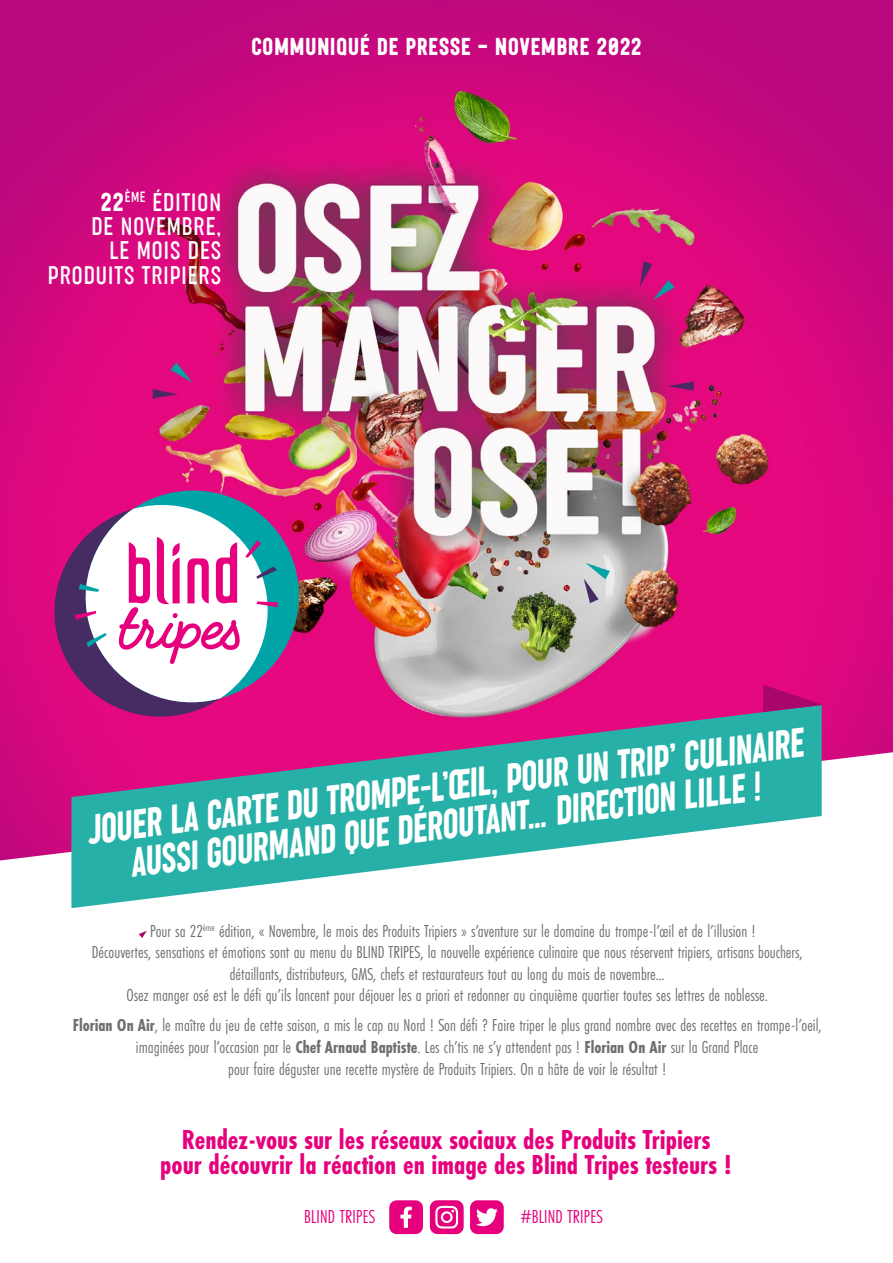
<style>
.page{position:relative;width:893px;height:1263px;background:#fff}
.page>*{position:absolute;margin:0;border:0;box-sizing:border-box;transform-origin:0 0}
.t1{font:42.9px/38px "Sugo Pro Classic Trial";color:#fff;text-align:center;scale:.83 1}
.t2{font:700 28.5px/25.2px "Futura PT Cond";color:#e6007d;text-align:center}
.t3{font:300 26.1px/24.3px "Sugo Pro Classic Trial";letter-spacing:.04em;color:#fff;text-align:right}
.t4{font:24.45px "Merchanto BOLD Round";letter-spacing:.04em;color:#fff}
.t5{font:19.5px "Futura PT Cond";letter-spacing:.01em;color:#e6007d}
.t6{font:18px/21.6px "Futura PT Cond";color:#706f6f;text-align:center}
.s1{font-family:"Merchanto BOLD Round";font-weight:400}
.s2{font-weight:700}
</style>
<div class="page">
<img style="left:0;top:0;width:893px;height:860px">
<svg style="left:40px;top:490px;width:31px;height:241px;background:#c50e7a"></svg>
<svg style="left:71px;top:476px;width:243px;height:229px;background:#b62c7c"></svg>
<svg style="left:73px;top:495px;width:207px;height:210px"></svg>
<svg style="left:71px;top:705px;width:751px;height:203px;fill:#27b0a8"></svg>
<svg style="left:763px;top:685px;width:60px;height:27px;background:#ad1a79"></svg>
<svg style="left:139px;top:931px;width:8px;height:7px"></svg>
<svg style="left:389px;top:1200px;width:34px;height:34px"></svg>
<svg style="left:470px;top:1200px;width:34px;height:34px"></svg>
<svg style="left:430px;top:1200px;width:34px;height:34px"></svg>
<div style="left:443px;top:1213px;width:7px;height:8px;background:#e6007d;border-radius:50%"></div>
<h3 class="t4" style="left:251px;top:33px;width:392px">COMMUNIQUÉ DE PRESSE - NOVEMBRE 2022</h3>
<h3 class="t3" style="left:48px;top:190px;width:175px"><span class="s1">22</span><sup>ÈME</sup> ÉDITION<br>DE NOVEMBRE,<br>LE MOIS DES<br>PRODUITS TRIPIERS</h3>
<h1 class="t1" style="left:85px;top:811px;width:870px;rotate:-7deg">JOUER LA CARTE DU TROMPE-L’ŒIL, POUR UN TRIP’ CULINAIRE<br>AUSSI GOURMAND QUE DÉROUTANT… DIRECTION LILLE !</h1>
<p class="t6" style="left:150px;top:920px;width:607px">Pour sa 22<sup>ème</sup> édition, « Novembre, le mois des Produits Tripiers » s’aventure sur le domaine du trompe-l’œil et de l’illusion !</p>
<p class="t6" style="left:92px;top:941px;width:712px">Découvertes, sensations et émotions sont au menu du BLIND TRIPES, la nouvelle expérience culinaire que nous réservent tripiers, artisans bouchers,</p>
<p class="t6" style="left:230px;top:963px;width:436px">détaillants, distributeurs, GMS, chefs et restaurateurs tout au long du mois de novembre…</p>
<p class="t6" style="left:126px;top:984px;width:643px">Osez manger osé est le défi qu’ils lancent pour déjouer les a priori et redonner au cinquième quartier toutes ses lettres de noblesse.</p>
<p class="t6" style="left:73px;top:1015px;width:750px"><span class="s2">Florian On Air</span>, le maître du jeu de cette saison, a mis le cap au Nord ! Son défi ? Faire triper le plus grand nombre avec des recettes en trompe-l’oeil, imaginées pour l’occasion par le <span class="s2">Chef Arnaud Baptiste</span>. Les ch’tis ne s’y attendent pas ! <span class="s2">Florian On Air</span> sur la Grand Place<br>pour faire déguster une recette mystère de Produits Tripiers. On a hâte de voir le résultat !</p>
<h2 class="t2" style="left:160px;top:1126px;width:573px">Rendez-vous sur les réseaux sociaux des Produits Tripiers pour découvrir la réaction en image des Blind Tripes testeurs !</h2>
<p class="t5" style="left:304px;top:1205px;width:73px">BLIND TRIPES</p>
<p class="t5" style="left:520px;top:1205px;width:84px">#BLIND TRIPES</p>
</div>
